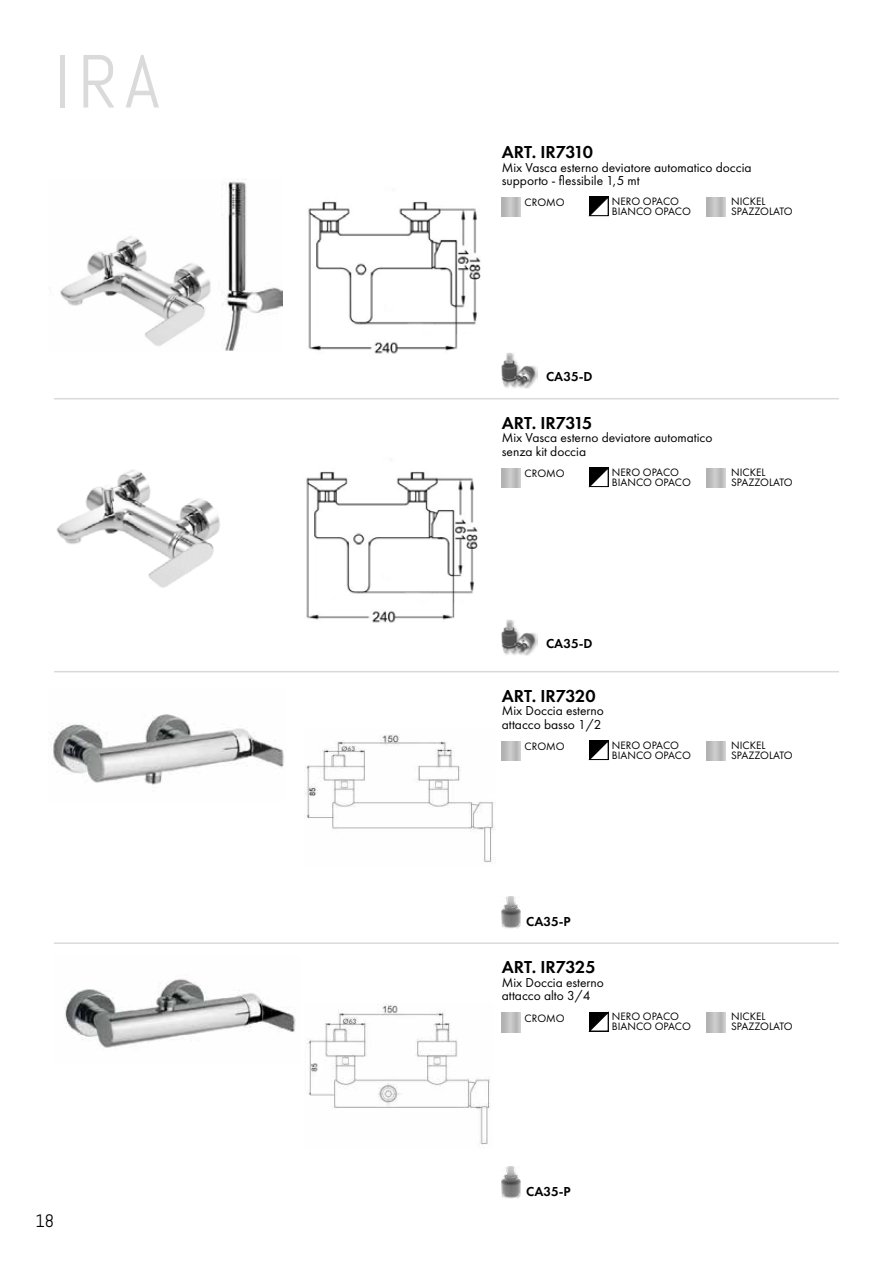
<style>
.page{position:relative;width:893px;height:1263px;background:#fff}
.page>*{position:absolute;margin:0;border:0;box-sizing:border-box;transform-origin:0 0}
.t1{font:75px "Abel";color:#dadada}
.t2{font:600 18px "Futura PT";color:#000}
.t3{font:18px "Abel";color:#000}
.t4{font:13.5px/13.5px "Futura PT";color:#000}
.t5{font:600 13.5px "Futura PT";color:#000}
.t6{font:11.1px/9.8px "Futura PT";color:#000}
</style>
<div class="page">
<img style="left:306px;top:459px;width:172px;height:164px">
<img style="left:56px;top:469px;width:164px;height:119px">
<img style="left:308px;top:189px;width:173px;height:165px">
<img style="left:221px;top:179px;width:61px;height:172px">
<img style="left:502px;top:1167px;width:18px;height:31px">
<img style="left:502px;top:896px;width:18px;height:32px">
<hr style="left:54px;top:398px;width:785px;height:1px;background:#dadada">
<hr style="left:54px;top:671px;width:785px;height:1px;background:#dadada">
<hr style="left:54px;top:942px;width:785px;height:2px;background:#dadada">
<div style="left:502px;top:468px;width:19px;height:20px;background:linear-gradient(to bottom,#c0c0bf,#c0c0bf)"></div>
<div style="left:706px;top:468px;width:20px;height:20px;background:linear-gradient(to right,#bbbbba,#c5c5c5)"></div>
<svg style="left:589px;top:467px;width:20px;height:20px"></svg>
<div style="left:502px;top:741px;width:19px;height:20px;background:linear-gradient(to bottom,#c0c0bf,#c0c0bf)"></div>
<div style="left:706px;top:741px;width:20px;height:20px;background:linear-gradient(to right,#bbbbba,#c5c5c5)"></div>
<svg style="left:589px;top:740px;width:20px;height:20px"></svg>
<svg style="left:502px;top:1013px;width:19px;height:19px"></svg>
<div style="left:706px;top:1013px;width:20px;height:19px;background:linear-gradient(to right,#bbbbba,#c5c5c5)"></div>
<svg style="left:589px;top:1012px;width:20px;height:19px"></svg>
<img style="left:51px;top:714px;width:233px;height:71px">
<img style="left:305px;top:734px;width:190px;height:129px">
<img style="left:64px;top:979px;width:232px;height:69px">
<svg style="left:502px;top:198px;width:19px;height:19px"></svg>
<div style="left:706px;top:198px;width:20px;height:19px;background:linear-gradient(to right,#bbbbba,#c5c5c5)"></div>
<svg style="left:589px;top:197px;width:20px;height:19px"></svg>
<img style="left:60px;top:236px;width:151px;height:110px">
<img style="left:307px;top:1004px;width:184px;height:144px">
<img style="left:502px;top:353px;width:36px;height:35px">
<img style="left:502px;top:620px;width:36px;height:35px">
<h1 class="t1" style="left:54px;top:34px;width:107px">IRA</h1>
<h2 class="t3" style="left:35px;top:1209px;width:20px">18</h2>
<h2 class="t2" style="left:502px;top:141px;width:93px">ART. IR7310</h2>
<p class="t4" style="left:502px;top:160px;width:251px">Mix Vasca esterno deviatore automatico doccia supporto - flessibile 1,5 mt</p>
<p class="t6" style="left:525px;top:197px;width:42px">CROMO</p>
<p class="t6" style="left:612px;top:196px;width:80px">NERO OPACO<br>BIANCO OPACO</p>
<p class="t6" style="left:731px;top:196px;width:63px">NICKEL<br>SPAZZOLATO</p>
<p class="t5" style="left:546px;top:368px;width:48px">CA35-D</p>
<h2 class="t2" style="left:502px;top:412px;width:92px">ART. IR7315</h2>
<p class="t4" style="left:502px;top:431px;width:212px">Mix Vasca esterno deviatore automatico senza kit doccia</p>
<p class="t6" style="left:525px;top:468px;width:42px">CROMO</p>
<p class="t6" style="left:612px;top:467px;width:80px">NERO OPACO<br>BIANCO OPACO</p>
<p class="t6" style="left:731px;top:467px;width:63px">NICKEL<br>SPAZZOLATO</p>
<p class="t5" style="left:546px;top:635px;width:48px">CA35-D</p>
<h2 class="t2" style="left:502px;top:685px;width:95px">ART. IR7320</h2>
<p class="t4" style="left:502px;top:704px;width:104px">Mix Doccia esterno attacco basso 1/2</p>
<p class="t6" style="left:525px;top:741px;width:42px">CROMO</p>
<p class="t6" style="left:612px;top:740px;width:80px">NERO OPACO<br>BIANCO OPACO</p>
<p class="t6" style="left:731px;top:740px;width:63px">NICKEL<br>SPAZZOLATO</p>
<p class="t5" style="left:526px;top:913px;width:46px">CA35-P</p>
<h2 class="t2" style="left:502px;top:956px;width:95px">ART. IR7325</h2>
<p class="t4" style="left:502px;top:975px;width:104px">Mix Doccia esterno attacco alto 3/4</p>
<p class="t6" style="left:525px;top:1013px;width:42px">CROMO</p>
<p class="t6" style="left:612px;top:1012px;width:80px">NERO OPACO<br>BIANCO OPACO</p>
<p class="t6" style="left:731px;top:1012px;width:63px">NICKEL<br>SPAZZOLATO</p>
<p class="t5" style="left:526px;top:1183px;width:46px">CA35-P</p>
</div>
